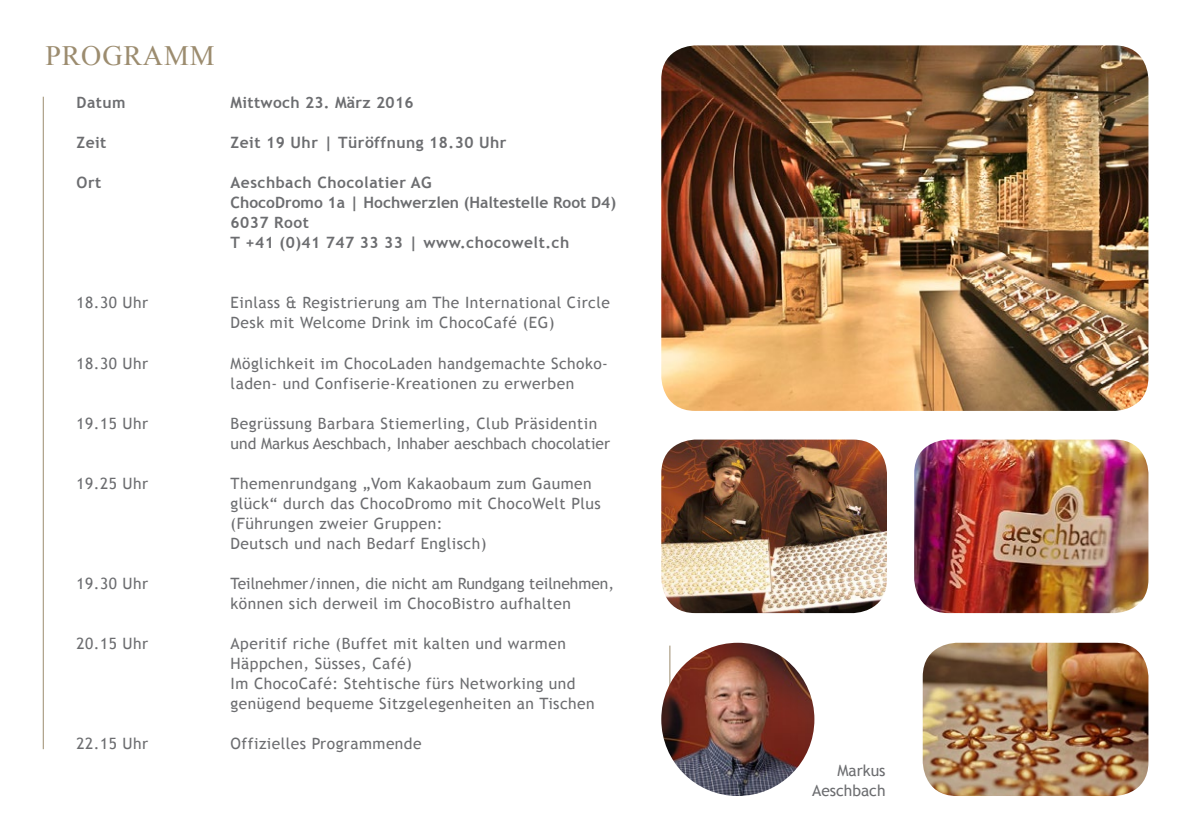
<style>
.page{position:relative;width:1191px;height:840px;background:#fff}
.page>*{position:absolute;margin:0;border:0;box-sizing:border-box;transform-origin:0 0}
.t1{font:28px "Times New Roman";letter-spacing:.03em;color:#9c8c6f}
.t2{font:15.6px/20px "Trebuchet MS";letter-spacing:.03em;color:#6c6d70}
.t3{font:15.6px/20px "Trebuchet MS";color:#6c6d70}
.t4{font:700 15.6px "Trebuchet MS";letter-spacing:.03em;color:#6c6d70}
.t5{font:700 15.6px "Trebuchet MS";color:#6c6d70}
</style>
<div class="page">
<img style="left:661px;top:45px;width:487px;height:365px">
<hr style="left:43px;top:97px;width:1px;height:651px;background:#9c8c6f">
<img style="left:914px;top:439px;width:234px;height:173px">
<img style="left:661px;top:439px;width:226px;height:173px">
<img style="left:922px;top:642px;width:226px;height:153px">
<hr style="left:669px;top:645px;width:1px;height:84px;background:#9c8c6f">
<img style="left:661px;top:642px;width:153px;height:153px;border-radius:77px">
<p class="t1" style="left:45px;top:37px;width:171px">PROGRAMM</p>
<p class="t4" style="left:77px;top:93px;width:51px">Datum</p>
<p class="t4" style="left:231px;top:93px;width:184px">Mittwoch 23. März 2016</p>
<p class="t4" style="left:77px;top:133px;width:31px">Zeit</p>
<p class="t4" style="left:231px;top:133px;width:277px">Zeit 19 Uhr | Türöffnung 18.30 Uhr</p>
<p class="t4" style="left:77px;top:173px;width:26px">Ort</p>
<p class="t4" style="left:231px;top:173px;width:202px">Aeschbach Chocolatier AG</p>
<p class="t5" style="left:231px;top:193px;width:387px">ChocoDromo 1a | Hochwerzlen (Haltestelle Root D4)</p>
<p class="t4" style="left:231px;top:213px;width:80px">6037 Root</p>
<p class="t4" style="left:231px;top:233px;width:340px">T +41 (0)41 747 33 33 | www.chocowelt.ch</p>
<p class="t2" style="left:77px;top:293px;width:73px">18.30 Uhr</p>
<p class="t2" style="left:231px;top:293px;width:381px">Einlass &amp; Registrierung am The International Circle<br>Desk mit Welcome Drink im ChocoCafé (EG)</p>
<p class="t2" style="left:77px;top:353px;width:73px">18.30 Uhr</p>
<p class="t2" style="left:231px;top:353px;width:379px">Möglichkeit im ChocoLaden handgemachte Schoko&shy;laden- und Confiserie-Kreationen zu erwerben</p>
<p class="t2" style="left:77px;top:413px;width:73px">19.15 Uhr</p>
<p class="t3" style="left:231px;top:413px;width:381px">Begrüssung Barbara Stiemerling, Club Präsidentin und Markus Aeschbach, Inhaber aeschbach chocolatier</p>
<p class="t2" style="left:77px;top:473px;width:73px">19.25 Uhr</p>
<p class="t2" style="left:231px;top:473px;width:372px">Themenrundgang „Vom Kakaobaum zum Gaumen glück“ durch das ChocoDromo mit ChocoWelt Plus</p>
<p class="t2" style="left:231px;top:513px;width:257px">(Führungen zweier Gruppen:<br>Deutsch und nach Bedarf Englisch)</p>
<p class="t2" style="left:77px;top:573px;width:73px">19.30 Uhr</p>
<p class="t3" style="left:231px;top:573px;width:385px">Teilnehmer/innen, die nicht am Rundgang teilnehmen, können sich derweil im ChocoBistro aufhalten</p>
<p class="t2" style="left:77px;top:633px;width:73px">20.15 Uhr</p>
<p class="t2" style="left:231px;top:633px;width:337px">Aperitif riche (Buffet mit kalten und warmen<br>Häppchen, Süsses, Café)</p>
<p class="t2" style="left:231px;top:673px;width:365px">Im ChocoCafé: Stehtische fürs Networking und genügend bequeme Sitzgelegenheiten an Tischen</p>
<p class="t2" style="left:77px;top:733px;width:73px">22.15 Uhr</p>
<p class="t2" style="left:231px;top:733px;width:192px">Offizielles Programmende</p>
<p class="t3" style="left:812px;top:760px;width:75px;text-align:right">Markus<br>Aeschbach</p>
</div>
